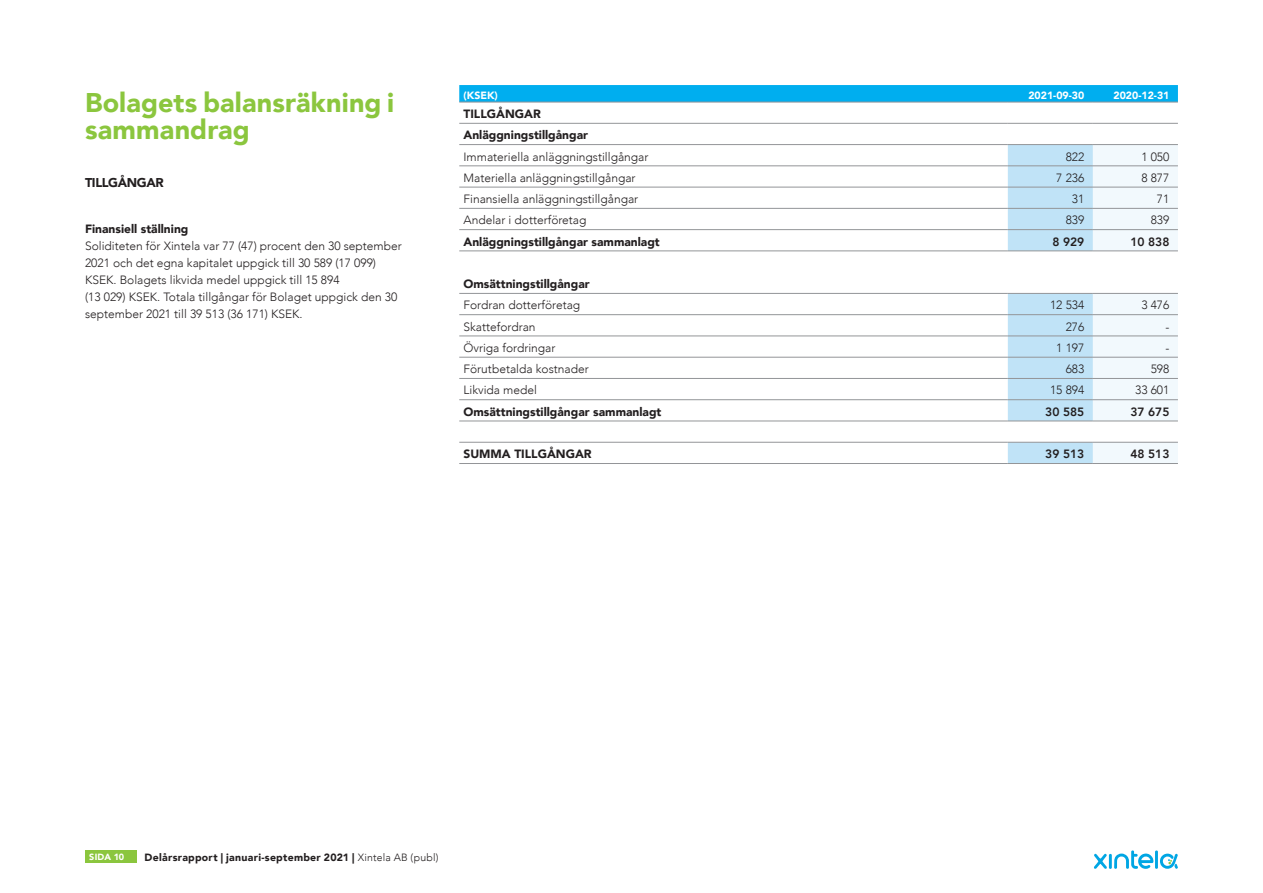
<style>
.page{position:relative;width:1263px;height:893px;background:#fff}
.page>*{position:absolute;margin:0;border:0;box-sizing:border-box;transform-origin:0 0}
.t1{font:900 27px/27px "Avenir";letter-spacing:.005em;color:#8bc63e}
.t2{font:900 12.75px "Avenir";letter-spacing:-.03em;color:#231f20}
.t3{font:300 12px/17px "Avenir";color:#231f20}
.t4{font:900 12px/21.3px "Avenir";color:#231f20}
.t5{font:800 12px "Avenir";color:#231f20}
.t6{font:900 10.5px "Avenir";letter-spacing:.025em;color:#231f20}
.t7{font:900 10.5px "Avenir";color:#fff}
.t8{font:900 9px "Avenir";letter-spacing:.01em;color:#fff}
.s1{font-weight:300}
</style>
<div class="page">
<div style="left:85px;top:850px;width:51px;height:13px;background:#8bc63e"></div>
<hr style="left:1109px;top:854px;width:3px;height:15px;background:#00a6e4">
<svg style="left:1094px;top:854px;width:13px;height:15px"></svg>
<hr style="left:1155px;top:850px;width:3px;height:19px;background:#00a6e4">
<svg style="left:1114px;top:850px;width:39px;height:19px"></svg>
<svg style="left:1160px;top:854px;width:18px;height:15px"></svg>
<svg style="left:459px;top:85px;width:719px;height:17px;background:#04adec"></svg>
<svg style="left:1008px;top:145px;width:170px;height:318px"></svg>
<hr style="left:459px;top:166px;width:549px;height:1px;background:#939598">
<hr style="left:1008px;top:166px;width:85px;height:1px;background:#939598">
<hr style="left:1093px;top:166px;width:85px;height:1px;background:#939598">
<hr style="left:459px;top:187px;width:549px;height:1px;background:#939598">
<hr style="left:1008px;top:187px;width:85px;height:1px;background:#939598">
<hr style="left:1093px;top:187px;width:85px;height:1px;background:#939598">
<hr style="left:459px;top:208px;width:549px;height:1px;background:#939598">
<hr style="left:1008px;top:208px;width:85px;height:1px;background:#939598">
<hr style="left:1093px;top:208px;width:85px;height:1px;background:#939598">
<hr style="left:459px;top:314px;width:549px;height:1px;background:#939598">
<hr style="left:1008px;top:314px;width:85px;height:1px;background:#939598">
<hr style="left:1093px;top:314px;width:85px;height:1px;background:#939598">
<hr style="left:459px;top:336px;width:549px;height:1px;background:#939598">
<hr style="left:1008px;top:336px;width:85px;height:1px;background:#939598">
<hr style="left:1093px;top:336px;width:85px;height:1px;background:#939598">
<hr style="left:459px;top:357px;width:549px;height:1px;background:#939598">
<hr style="left:1008px;top:357px;width:85px;height:1px;background:#939598">
<hr style="left:1093px;top:357px;width:85px;height:1px;background:#939598">
<hr style="left:459px;top:378px;width:549px;height:1px;background:#939598">
<hr style="left:1008px;top:378px;width:85px;height:1px;background:#939598">
<hr style="left:1093px;top:378px;width:85px;height:1px;background:#939598">
<hr style="left:1008px;top:144px;width:85px;height:1px;background:#939598">
<hr style="left:459px;top:229px;width:549px;height:1px;background:#939598">
<hr style="left:459px;top:251px;width:549px;height:1px;background:#939598">
<hr style="left:1008px;top:293px;width:85px;height:1px;background:#939598">
<hr style="left:1008px;top:229px;width:85px;height:1px;background:#939598">
<hr style="left:1093px;top:229px;width:85px;height:1px;background:#939598">
<hr style="left:1008px;top:251px;width:85px;height:1px;background:#939598">
<hr style="left:1093px;top:251px;width:85px;height:1px;background:#939598">
<hr style="left:459px;top:102px;width:549px;height:1px;background:#939598">
<hr style="left:1008px;top:102px;width:85px;height:1px;background:#939598">
<hr style="left:1093px;top:102px;width:85px;height:1px;background:#939598">
<hr style="left:1008px;top:399px;width:85px;height:1px;background:#939598">
<hr style="left:1008px;top:421px;width:85px;height:1px;background:#939598">
<hr style="left:1008px;top:442px;width:85px;height:1px;background:#939598">
<hr style="left:1008px;top:463px;width:85px;height:1px;background:#939598">
<hr style="left:459px;top:123px;width:549px;height:1px;background:#939598">
<hr style="left:1008px;top:123px;width:85px;height:1px;background:#939598">
<hr style="left:1093px;top:123px;width:85px;height:1px;background:#939598">
<hr style="left:459px;top:144px;width:549px;height:1px;background:#939598">
<hr style="left:1093px;top:144px;width:85px;height:1px;background:#939598">
<hr style="left:459px;top:293px;width:549px;height:1px;background:#939598">
<hr style="left:1093px;top:293px;width:85px;height:1px;background:#939598">
<hr style="left:459px;top:399px;width:549px;height:1px;background:#939598">
<hr style="left:1093px;top:399px;width:85px;height:1px;background:#939598">
<hr style="left:459px;top:463px;width:549px;height:1px;background:#939598">
<hr style="left:1093px;top:463px;width:85px;height:1px;background:#939598">
<hr style="left:459px;top:421px;width:549px;height:1px;background:#939598">
<hr style="left:1093px;top:421px;width:85px;height:1px;background:#939598">
<hr style="left:459px;top:442px;width:549px;height:1px;background:#939598">
<hr style="left:1093px;top:442px;width:85px;height:1px;background:#939598">
<h1 class="t1" style="left:85px;top:88px;width:311px">Bolagets balansräkning i sammandrag</h1>
<p class="t2" style="left:85px;top:172px;width:80px">TILLGÅNGAR</p>
<p class="t4" style="left:85px;top:218px;width:105px">Finansiell ställning</p>
<p class="t3" style="left:85px;top:238px;width:318px">Soliditeten för Xintela var 77 (47) procent den 30 september 2021 och det egna kapitalet uppgick till 30 589 (17 099)<br>KSEK. Bolagets likvida medel uppgick till 15 894<br>(13 029) KSEK. Totala tillgångar för Bolaget uppgick den 30 september 2021 till 39 513 (36 171) KSEK.</p>
<p class="t7" style="left:463px;top:86px;width:36px">(KSEK)</p>
<p class="t7" style="left:1028px;top:86px;width:57px">2021-09-30</p>
<p class="t7" style="left:1113px;top:86px;width:57px">2020-12-31</p>
<p class="t4" style="left:463px;top:103px;width:126px">TILLGÅNGAR<br>Anläggningstillgångar</p>
<p class="t3" style="left:463px;top:148px;width:186px">Immateriella anläggningstillgångar</p>
<p class="t3" style="left:1066px;top:148px;width:20px">822</p>
<p class="t3" style="left:1141px;top:148px;width:30px">1 050</p>
<p class="t3" style="left:463px;top:169px;width:174px">Materiella anläggningstillgångar</p>
<p class="t3" style="left:1056px;top:169px;width:30px">7 236</p>
<p class="t3" style="left:1141px;top:169px;width:30px">8 877</p>
<p class="t3" style="left:463px;top:190px;width:176px">Finansiella anläggningstillgångar</p>
<p class="t3" style="left:1072px;top:190px;width:14px">31</p>
<p class="t3" style="left:1157px;top:190px;width:14px">71</p>
<p class="t3" style="left:463px;top:212px;width:124px">Andelar i dotterföretag</p>
<p class="t3" style="left:1066px;top:212px;width:20px">839</p>
<p class="t3" style="left:1151px;top:212px;width:20px">839</p>
<p class="t4" style="left:463px;top:230px;width:198px">Anläggningstillgångar sammanlagt</p>
<p class="t5" style="left:1052px;top:232px;width:33px">8 929</p>
<p class="t5" style="left:1130px;top:232px;width:41px">10 838</p>
<p class="t4" style="left:463px;top:273px;width:128px">Omsättningstillgångar</p>
<p class="t3" style="left:463px;top:297px;width:118px">Fordran dotterföretag</p>
<p class="t3" style="left:1050px;top:297px;width:36px">12 534</p>
<p class="t3" style="left:1141px;top:297px;width:30px">3 476</p>
<p class="t3" style="left:463px;top:318px;width:74px">Skattefordran</p>
<p class="t3" style="left:1066px;top:318px;width:20px">276</p>
<p class="t3" style="left:1165px;top:318px;width:5px">-</p>
<p class="t3" style="left:463px;top:339px;width:94px">Övriga fordringar</p>
<p class="t3" style="left:1056px;top:339px;width:30px">1 197</p>
<p class="t3" style="left:1165px;top:339px;width:5px">-</p>
<p class="t3" style="left:463px;top:361px;width:127px">Förutbetalda kostnader</p>
<p class="t3" style="left:1066px;top:361px;width:20px">683</p>
<p class="t3" style="left:1151px;top:361px;width:20px">598</p>
<p class="t3" style="left:463px;top:382px;width:75px">Likvida medel</p>
<p class="t3" style="left:1050px;top:382px;width:36px">15 894</p>
<p class="t3" style="left:1135px;top:382px;width:36px">33 601</p>
<p class="t4" style="left:463px;top:401px;width:199px">Omsättningstillgångar sammanlagt</p>
<p class="t5" style="left:1045px;top:402px;width:41px">30 585</p>
<p class="t5" style="left:1130px;top:402px;width:41px">37 675</p>
<p class="t4" style="left:463px;top:443px;width:130px">SUMMA TILLGÅNGAR</p>
<p class="t5" style="left:1045px;top:445px;width:41px">39 513</p>
<p class="t5" style="left:1130px;top:445px;width:41px">48 513</p>
<p class="t8" style="left:89px;top:849px;width:36px">SIDA 10</p>
<p class="t6" style="left:145px;top:848px;width:296px">Delårsrapport | januari-september 2021 | <span class="s1">Xintela AB (publ)</span></p>
</div>
